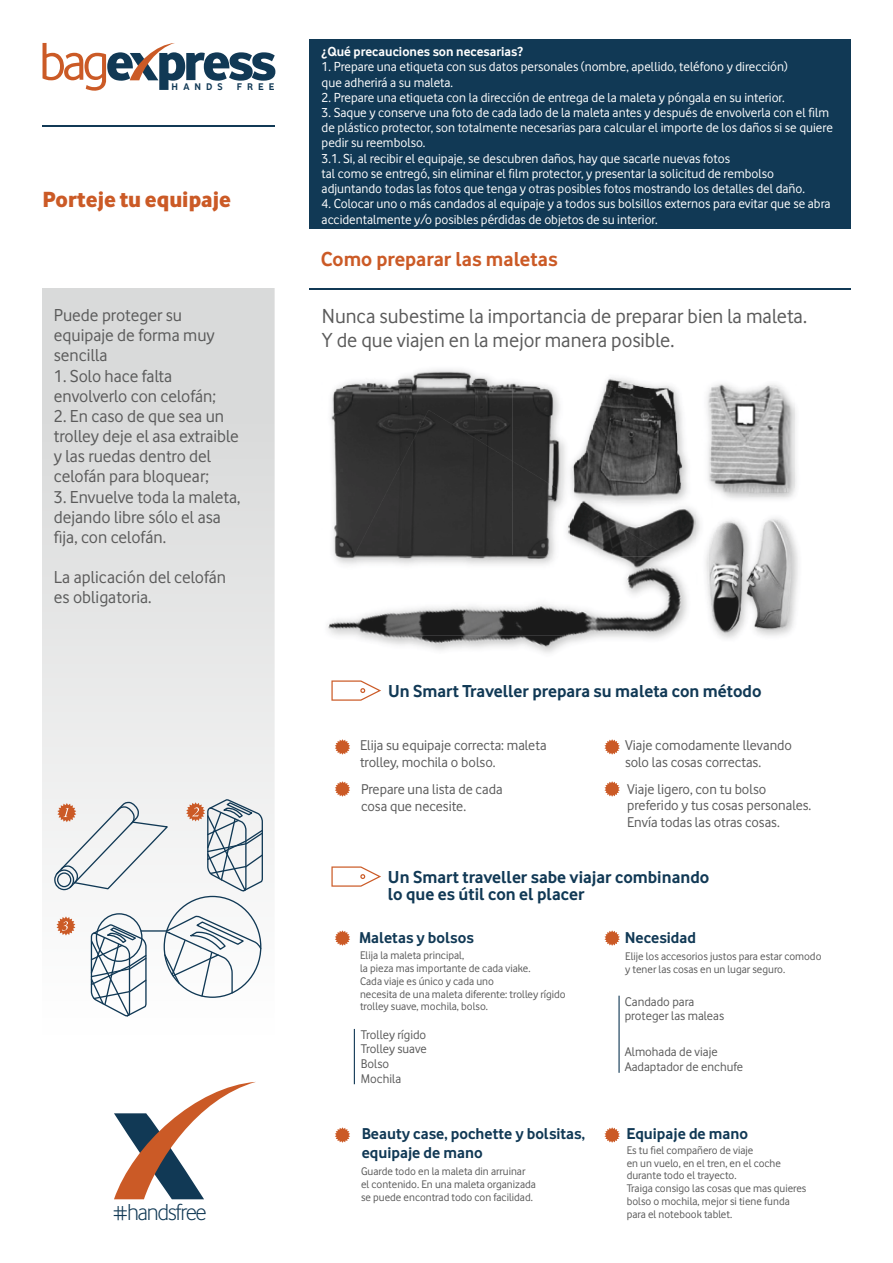
<style>
.page{position:relative;width:893px;height:1263px;background:#fff}
.page>*{position:absolute;margin:0;border:0;box-sizing:border-box;transform-origin:0 0}
.t1{font:55.2px "Vodafone Rg";color:#cb5a26}
.t2{font:55.2px "Vodafone Ex B";color:#113955}
.t3{font:24px "Vodafone Lt";letter-spacing:-.055em;color:#113955}
.t4{font:22.8px "Vodafone Ex B";color:#cb5a26}
.t5{font:21.15px/23.5px "Vodafone Rg";color:#5b5b5b}
.t6{font:700 21px "Vodafone Rg";color:#cb5a26}
.t7{font:18px/20.1px "Vodafone Rg";color:#5b5b5b}
.t8{font:700 18px/16.5px "Vodafone Rg";color:#113955}
.t9{font:700 16.35px/18.5px "Vodafone Rg";color:#113955}
.t10{font:14.7px/16.5px "Vodafone Rg";color:#5b5b5b}
.t11{font:13.65px/15.3px "Vodafone Rg";color:#fefefe}
.t12{font:700 13.65px "Vodafone Rg";color:#fefefe}
.t13{font:13.05px/14.7px "Vodafone Rg";color:#5b5b5b}
.t14{font:11.4px/12.8px "Vodafone Rg";color:#5b5b5b}
.t15{font:700 10.05px "Vodafone Rg";color:#113955}
</style>
<div class="page">
<div style="left:309px;top:39px;width:541px;height:190px;background:#113955"></div>
<img style="left:43px;top:288px;width:232px;height:912px">
<hr style="left:309px;top:288px;width:541px;height:2px;background:#113955">
<hr style="left:43px;top:125px;width:232px;height:2px;background:#113955">
<svg style="left:331px;top:680px;width:50px;height:21px"></svg>
<svg style="left:331px;top:866px;width:50px;height:21px"></svg>
<hr style="left:354px;top:1029px;width:1px;height:55px;background:#113955">
<hr style="left:618px;top:996px;width:2px;height:77px;background:#113955">
<img style="left:328px;top:369px;width:470px;height:284px">
<div style="left:54px;top:869px;width:20px;height:21px;border:1px solid #113955;border-radius:50%"></div>
<svg style="left:55px;top:801px;width:115px;height:89px"></svg>
<svg style="left:186px;top:798px;width:78px;height:94px"></svg>
<svg style="left:90px;top:923px;width:58px;height:94px"></svg>
<svg style="left:163px;top:914px;width:100px;height:83px"></svg>
<div style="left:96px;top:913px;width:47px;height:49px;border:1px solid #113955;border-radius:50%"></div>
<hr style="left:141px;top:930px;width:25px;height:2px;background:#113955">
<svg style="left:57px;top:916px;width:18px;height:19px"></svg>
<svg style="left:204px;top:52px;width:25px;height:29px"></svg>
<svg style="left:107px;top:43px;width:78px;height:47px"></svg>
<svg style="left:114px;top:1082px;width:142px;height:117px"></svg>
<svg style="left:335px;top:739px;width:15px;height:16px"></svg>
<svg style="left:335px;top:781px;width:15px;height:16px"></svg>
<svg style="left:604px;top:739px;width:16px;height:16px"></svg>
<svg style="left:604px;top:781px;width:16px;height:16px"></svg>
<svg style="left:335px;top:930px;width:15px;height:16px"></svg>
<svg style="left:604px;top:930px;width:16px;height:16px"></svg>
<svg style="left:335px;top:1127px;width:15px;height:16px"></svg>
<svg style="left:604px;top:1127px;width:16px;height:16px"></svg>
<h1 class="t1" style="left:39px;top:43px;width:72px">bag</h1>
<h1 class="t2" style="left:183px;top:43px;width:95px">r ss</h1>
<p class="t15" style="left:195px;top:83px;width:30px">NDS</p>
<p class="t15" style="left:237px;top:83px;width:18px">F R</p>
<p class="t15" style="left:258px;top:83px;width:18px">E E</p>
<p class="t15" style="left:172px;top:83px;width:19px">H A</p>
<h3 class="t4" style="left:42px;top:192px;width:190px">Porteje tu equipaje</h3>
<h3 class="t7" style="left:54px;top:307px;width:162px">Puede proteger su equipaje de forma muy sencilla</h3>
<h3 class="t7" style="left:54px;top:367px;width:164px">1. Solo hace falta envolverlo con celofán;</h3>
<h3 class="t7" style="left:54px;top:408px;width:186px">2. En caso de que sea un trolley deje el asa extraible y las ruedas dentro del celofán para bloquear;</h3>
<h3 class="t7" style="left:54px;top:488px;width:188px">3. Envuelve toda la maleta, dejando libre sólo el asa fija, con celofán.</h3>
<h3 class="t7" style="left:54px;top:569px;width:174px">La aplicación del celofán es obligatoria.</h3>
<h2 class="t3" style="left:114px;top:1204px;width:94px">#handsfree</h2>
<p class="t12" style="left:322px;top:47px;width:203px">¿Qué precauciones son necesarias?</p>
<p class="t11" style="left:322px;top:60px;width:468px">1. Prepare una etiqueta con sus datos personales (nombre, apellido, teléfono y dirección) que adherirá a su maleta.</p>
<p class="t11" style="left:322px;top:91px;width:465px">2. Prepare una etiqueta con la dirección de entrega de la maleta y póngala en su interior.</p>
<p class="t11" style="left:322px;top:106px;width:513px">3. Saque y conserve una foto de cada lado de la maleta antes y después de envolverla con el film de plástico protector, son totalmente necesarias para calcular el importe de los daños si se quiere pedir su reembolso.<br>3.1. Si, al recibir el equipaje, se descubren daños, hay que sacarle nuevas fotos<br>tal como se entregó, sin eliminar el film protector, y presentar la solicitud de rembolso adjuntando todas las fotos que tenga y otras posibles fotos mostrando los detalles del daño.</p>
<p class="t11" style="left:322px;top:197px;width:510px">4. Colocar uno o más candados al equipaje y a todos sus bolsillos externos para evitar que se abra accidentalmente y/o posibles pérdidas de objetos de su interior.</p>
<h3 class="t6" style="left:321px;top:252px;width:238px">Como preparar las maletas</h3>
<h3 class="t5" style="left:322px;top:306px;width:487px">Nunca subestime la importancia de preparar bien la maleta.<br>Y de que viajen en la mejor manera posible.</h3>
<h3 class="t8" style="left:388px;top:685px;width:375px">Un Smart Traveller prepara su maleta con método</h3>
<p class="t10" style="left:360px;top:739px;width:188px">Elija su equipaje correcta: maleta trolley, mochila o bolso.</p>
<p class="t10" style="left:361px;top:782px;width:143px">Prepare una lista de cada cosa que necesite.</p>
<p class="t10" style="left:625px;top:739px;width:169px">Viaje comodamente llevando solo las cosas correctas.</p>
<p class="t10" style="left:627px;top:782px;width:186px">Viaje ligero, con tu bolso preferido y tus cosas personales.<br>Envía todas las otras cosas.</p>
<h3 class="t8" style="left:388px;top:870px;width:323px">Un Smart traveller sabe viajar combinando lo que es útil con el placer</h3>
<p class="t9" style="left:359px;top:930px;width:116px">Maletas y bolsos</p>
<p class="t14" style="left:360px;top:950px;width:207px">Elija la maleta principal,<br>la pieza mas importante de cada viake.<br>Cada viaje es único y cada uno<br>necesita de una maleta diferente: trolley rígido trolley suave, mochila, bolso.</p>
<p class="t13" style="left:361px;top:1028px;width:67px">Trolley rígido<br>Trolley suave<br>Bolso<br>Mochila</p>
<p class="t9" style="left:625px;top:930px;width:73px">Necesidad</p>
<p class="t14" style="left:625px;top:951px;width:198px">Elije los accesorios justos para estar comodo y tener las cosas en un lugar seguro.</p>
<p class="t13" style="left:625px;top:995px;width:101px">Candado para proteger las maleas</p>
<p class="t13" style="left:625px;top:1046px;width:120px">Almohada de viaje<br>Aadaptador de enchufe</p>
<p class="t9" style="left:362px;top:1126px;width:225px">Beauty case, pochette y bolsitas, equipaje de mano</p>
<p class="t9" style="left:627px;top:1126px;width:123px">Equipaje de mano</p>
<p class="t14" style="left:627px;top:1145px;width:181px">Es tu fiel compañero de viaje<br>en un vuelo, en el tren, en el coche durante todo el trayecto.<br>Traiga consigo las cosas que mas quieres bolso o mochila, mejor si tiene funda para el notebook tablet.</p>
<p class="t14" style="left:361px;top:1166px;width:176px">Guarde todo en la maleta din arruinar el contenido. En una maleta organizada se puede encontrad todo con facilidad.</p>
</div>
